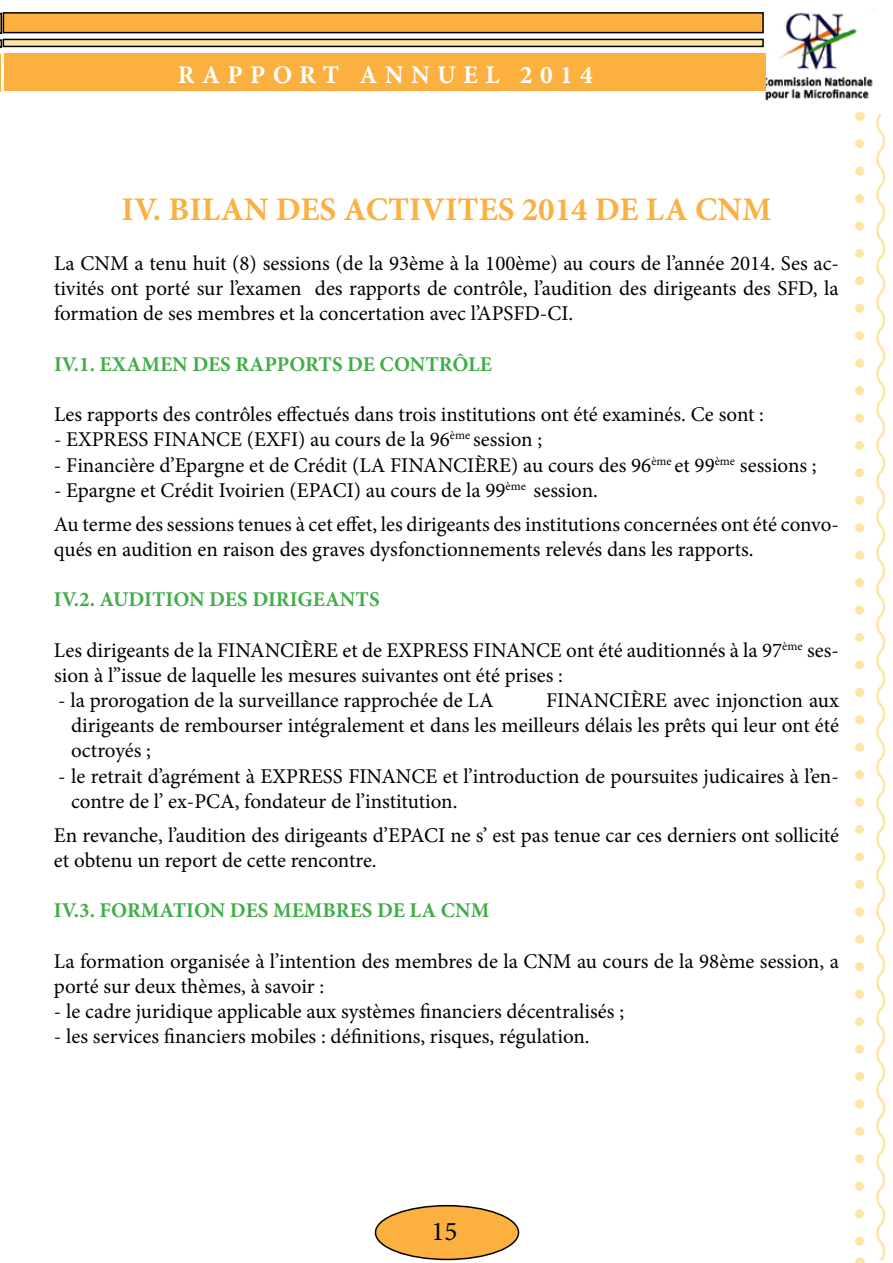
<style>
.page{position:relative;width:893px;height:1263px;background:#fff}
.page>*{position:absolute;margin:0;border:0;box-sizing:border-box;transform-origin:0 0}
.t1{font:700 33px "Minion Pro";color:#fbb040}
.t2{font:27px "Minion Pro";color:#000}
.t3{font:700 25.5px "Minion Pro";letter-spacing:.29em;color:#fff}
.t4{font:21px/25.2px "Minion Pro";color:#000}
.t5{font:700 21px "Minion Pro";color:#41ad49}
</style>
<div class="page">
<svg style="left:0;top:13px;width:2px;height:35px"></svg>
<hr style="left:0;top:54px;width:1px;height:37px;background:#fbb040">
<img style="left:757px;top:12px;width:116px;height:88px">
<div style="left:3px;top:39px;width:760px;height:7px;background:#ffe5a2"></div>
<div style="left:3px;top:39px;width:761px;height:8px;border:2px solid #000"></div>
<div style="left:3px;top:13px;width:760px;height:20px;background:#fbb040"></div>
<div style="left:3px;top:12px;width:761px;height:21px;border:2px solid #000"></div>
<div style="left:5px;top:54px;width:761px;height:37px;background:#fbb040"></div>
<svg style="left:876px;top:113px;width:10px;height:1148px"></svg>
<svg style="left:855px;top:144px;width:9px;height:1102px"></svg>
<div style="left:375px;top:1206px;width:144px;height:53px;background:#fbb040;border-radius:50%"></div>
<div style="left:375px;top:1205px;width:144px;height:55px;border:2px solid #000;border-radius:50%"></div>
<p class="t3" style="left:178px;top:56px;width:417px">RAPPORT ANNUEL 2014</p>
<h1 class="t1" style="left:122px;top:186px;width:651px">IV. BILAN DES ACTIVITES 2014 DE LA CNM</h1>
<p class="t4" style="left:54px;top:251px;width:787px;text-align:justify">La CNM a tenu huit (8) sessions (de la 93ème à la 100ème) au cours de l’année 2014. Ses ac&shy;tivités ont porté sur l’examen des rapports de contrôle, l’audition des dirigeants des SFD, la formation de ses membres et la concertation avec l’APSFD-CI.</p>
<p class="t5" style="left:54px;top:349px;width:439px">IV.1. EXAMEN DES RAPPORTS DE CONTRÔLE</p>
<p class="t4" style="left:54px;top:402px;width:711px">Les rapports des contrôles effectués dans trois institutions ont été examinés. Ce sont :</p>
<p class="t4" style="left:54px;top:427px;width:490px">- EXPRESS FINANCE (EXFI) au cours de la 96<sup>ème</sup> session ;</p>
<p class="t4" style="left:54px;top:452px;width:764px">- Financière d’Epargne et de Crédit (LA FINANCIÈRE) au cours des 96<sup>ème</sup> et 99<sup>ème</sup> sessions ;</p>
<p class="t4" style="left:54px;top:473px;width:786px;line-height:33.8px">- Epargne et Crédit Ivoirien (EPACI) au cours de la 99<sup>ème</sup> session.<br>Au terme des sessions tenues à cet effet, les dirigeants des institutions concernées ont été convo-</p>
<p class="t4" style="left:54px;top:536px;width:701px">qués en audition en raison des graves dysfonctionnements relevés dans les rapports.</p>
<p class="t5" style="left:54px;top:585px;width:327px">IV.2. AUDITION DES DIRIGEANTS</p>
<p class="t4" style="left:54px;top:637px;width:786px">Les dirigeants de la FINANCIÈRE et de EXPRESS FINANCE ont été auditionnés à la 97<sup>ème</sup> ses&shy;sion à l’’issue de laquelle les mesures suivantes ont été prises :</p>
<p class="t4" style="left:58px;top:688px;width:437px">- la prorogation de la surveillance rapprochée de LA</p>
<p class="t4" style="left:71px;top:688px;width:770px;text-align:justify;text-indent:475px">FINANCIÈRE avec injonction aux dirigeants de rembourser intégralement et dans les meilleurs délais les prêts qui leur ont été octroyés ;</p>
<p class="t4" style="left:71px;top:763px;width:769px;text-indent:-13px">- le retrait d’agrément à EXPRESS FINANCE et l’introduction de poursuites judicaires à l’en&shy;contre de l’ ex-PCA, fondateur de l’institution.</p>
<p class="t4" style="left:54px;top:822px;width:786px">En revanche, l’audition des dirigeants d’EPACI ne s’ est pas tenue car ces derniers ont sollicité et obtenu un report de cette rencontre.</p>
<p class="t5" style="left:54px;top:895px;width:437px">IV.3. FORMATION DES MEMBRES DE LA CNM</p>
<p class="t4" style="left:54px;top:948px;width:786px">La formation organisée à l’intention des membres de la CNM au cours de la 98ème session, a porté sur deux thèmes, à savoir :</p>
<p class="t4" style="left:54px;top:999px;width:572px">- le cadre juridique applicable aux systèmes financiers décentralisés ;</p>
<p class="t4" style="left:54px;top:1024px;width:537px">- les services financiers mobiles : définitions, risques, régulation.</p>
<p class="t2" style="left:431px;top:1213px;width:27px">15</p>
</div>
